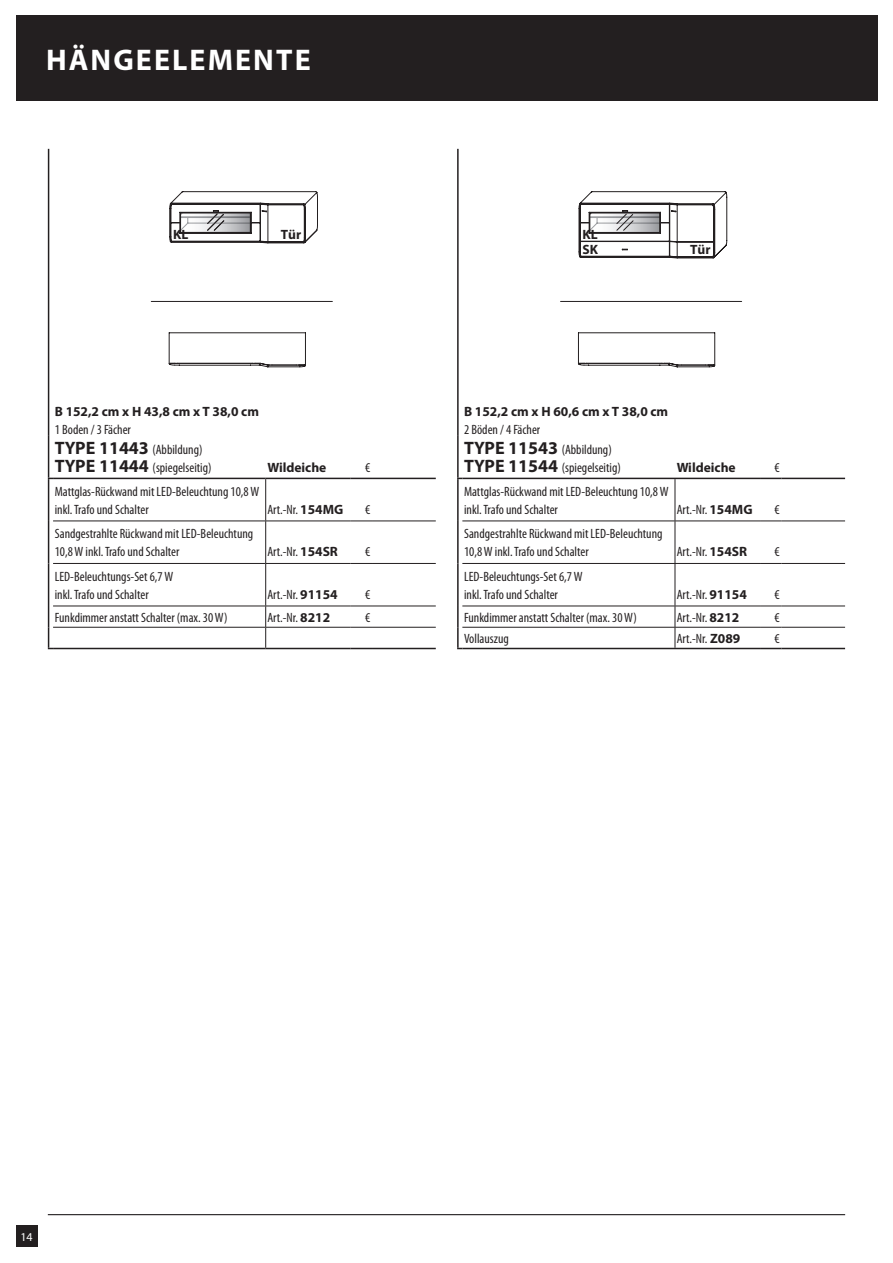
<style>
.page{position:relative;width:893px;height:1263px;background:#fff}
.page>*{position:absolute;margin:0;border:0;box-sizing:border-box;transform-origin:0 0}
.t1{font:700 30px "Myriad Pro";letter-spacing:.07em;color:#fff}
.t2{font:condensed 13.5px/18px "Myriad Pro";color:#231f20}
.t3{font:700 13.5px "Myriad Pro";color:#231f20}
.t4{font:12px "Myriad Pro";color:#fff}
.s1{font-weight:700;font-stretch:normal;font-size:18px}
.s2{font-weight:700;font-stretch:normal}
</style>
<div class="page">
<hr style="left:48px;top:1214px;width:797px;height:1px;background:#231f20">
<div style="left:16px;top:1226px;width:21px;height:21px;background:#231f20"></div>
<svg style="left:578px;top:332px;width:137px;height:35px"></svg>
<svg style="left:560px;top:191px;width:182px;height:111px"></svg>
<svg style="left:169px;top:332px;width:137px;height:35px"></svg>
<svg style="left:151px;top:191px;width:182px;height:111px"></svg>
<hr style="left:457px;top:149px;width:2px;height:255px;background:#231f20">
<hr style="left:457px;top:404px;width:2px;height:32px;background:#231f20">
<hr style="left:457px;top:436px;width:2px;height:42px;background:#231f20">
<hr style="left:457px;top:479px;width:2px;height:42px;background:#231f20">
<hr style="left:457px;top:521px;width:2px;height:42px;background:#231f20">
<hr style="left:457px;top:563px;width:2px;height:43px;background:#231f20">
<hr style="left:457px;top:606px;width:2px;height:21px;background:#231f20">
<hr style="left:462px;top:478px;width:213px;height:1px;background:#231f20">
<hr style="left:781px;top:521px;width:64px;height:1px;background:#231f20">
<hr style="left:781px;top:563px;width:64px;height:1px;background:#231f20">
<hr style="left:781px;top:606px;width:64px;height:1px;background:#231f20">
<hr style="left:781px;top:627px;width:64px;height:1px;background:#231f20">
<hr style="left:462px;top:521px;width:213px;height:1px;background:#231f20">
<hr style="left:675px;top:521px;width:85px;height:1px;background:#231f20">
<hr style="left:462px;top:563px;width:213px;height:1px;background:#231f20">
<hr style="left:675px;top:563px;width:85px;height:1px;background:#231f20">
<hr style="left:462px;top:606px;width:213px;height:1px;background:#231f20">
<hr style="left:675px;top:606px;width:85px;height:1px;background:#231f20">
<svg style="left:760px;top:521px;width:21px;height:1px"></svg>
<hr style="left:675px;top:564px;width:1px;height:42px;background:#231f20">
<svg style="left:760px;top:563px;width:21px;height:1px"></svg>
<svg style="left:760px;top:606px;width:21px;height:1px"></svg>
<hr style="left:462px;top:627px;width:213px;height:1px;background:#231f20">
<hr style="left:675px;top:627px;width:85px;height:1px;background:#231f20">
<svg style="left:675px;top:606px;width:1px;height:42px"></svg>
<svg style="left:760px;top:627px;width:21px;height:1px"></svg>
<hr style="left:675px;top:478px;width:85px;height:1px;background:#231f20">
<svg style="left:760px;top:478px;width:21px;height:1px"></svg>
<hr style="left:781px;top:478px;width:64px;height:1px;background:#231f20">
<hr style="left:675px;top:479px;width:1px;height:42px;background:#231f20">
<hr style="left:675px;top:521px;width:1px;height:42px;background:#231f20">
<hr style="left:457px;top:627px;width:2px;height:21px;background:#231f20">
<hr style="left:462px;top:648px;width:213px;height:1px;background:#231f20">
<hr style="left:675px;top:648px;width:85px;height:1px;background:#231f20">
<svg style="left:760px;top:648px;width:21px;height:1px"></svg>
<hr style="left:781px;top:648px;width:64px;height:1px;background:#231f20">
<hr style="left:48px;top:149px;width:1px;height:255px;background:#231f20">
<hr style="left:48px;top:404px;width:1px;height:32px;background:#231f20">
<hr style="left:48px;top:436px;width:1px;height:42px;background:#231f20">
<hr style="left:48px;top:479px;width:1px;height:42px;background:#231f20">
<hr style="left:48px;top:521px;width:1px;height:42px;background:#231f20">
<hr style="left:48px;top:563px;width:1px;height:43px;background:#231f20">
<hr style="left:53px;top:478px;width:213px;height:1px;background:#231f20">
<hr style="left:372px;top:521px;width:64px;height:1px;background:#231f20">
<hr style="left:372px;top:563px;width:64px;height:1px;background:#231f20">
<hr style="left:372px;top:606px;width:64px;height:1px;background:#231f20">
<hr style="left:372px;top:627px;width:64px;height:1px;background:#231f20">
<hr style="left:53px;top:521px;width:213px;height:1px;background:#231f20">
<hr style="left:266px;top:521px;width:85px;height:1px;background:#231f20">
<hr style="left:53px;top:563px;width:213px;height:1px;background:#231f20">
<hr style="left:266px;top:563px;width:85px;height:1px;background:#231f20">
<hr style="left:53px;top:606px;width:213px;height:1px;background:#231f20">
<hr style="left:266px;top:606px;width:85px;height:1px;background:#231f20">
<svg style="left:351px;top:627px;width:21px;height:1px"></svg>
<svg style="left:351px;top:521px;width:21px;height:1px"></svg>
<hr style="left:265px;top:564px;width:1px;height:42px;background:#231f20">
<svg style="left:351px;top:563px;width:21px;height:1px"></svg>
<svg style="left:351px;top:606px;width:21px;height:1px"></svg>
<hr style="left:53px;top:627px;width:213px;height:1px;background:#231f20">
<hr style="left:266px;top:627px;width:85px;height:1px;background:#231f20">
<hr style="left:266px;top:478px;width:85px;height:1px;background:#231f20">
<svg style="left:351px;top:478px;width:21px;height:1px"></svg>
<hr style="left:372px;top:478px;width:64px;height:1px;background:#231f20">
<hr style="left:265px;top:479px;width:1px;height:42px;background:#231f20">
<hr style="left:265px;top:521px;width:1px;height:42px;background:#231f20">
<svg style="left:265px;top:606px;width:1px;height:42px"></svg>
<svg style="left:48px;top:606px;width:5px;height:43px"></svg>
<hr style="left:53px;top:648px;width:213px;height:1px;background:#231f20">
<hr style="left:266px;top:648px;width:85px;height:1px;background:#231f20">
<svg style="left:351px;top:648px;width:21px;height:1px"></svg>
<hr style="left:372px;top:648px;width:64px;height:1px;background:#231f20">
<div style="left:16px;top:16px;width:861px;height:85px;background:#231f20"></div>
<h1 class="t1" style="left:46px;top:40px;width:266px">HÄNGEELEMENTE</h1>
<p class="t3" style="left:281px;top:226px;width:22px">Tür</p>
<p class="t3" style="left:173px;top:226px;width:17px">KL</p>
<p class="t3" style="left:582px;top:226px;width:17px">KL</p>
<p class="t3" style="left:582px;top:241px;width:17px">SK</p>
<p class="t3" style="left:690px;top:241px;width:22px">Tür</p>
<p class="t3" style="left:55px;top:402px;width:206px">B 152,2 cm x H 43,8 cm x T 38,0 cm</p>
<p class="t2" style="left:55px;top:419px;width:149px;line-height:20.2px">1 Boden / 3 Fächer<br><span class="s1">TYPE 11443</span> (Abbildung)</p>
<p class="t2" style="left:55px;top:458px;width:158px"><span class="s1">TYPE 11444</span> (spiegelseitig)</p>
<p class="t3" style="left:267px;top:459px;width:61px">Wildeiche</p>
<p class="t2" style="left:365px;top:458px;width:7px">€</p>
<p class="t2" style="left:55px;top:482px;width:206px">Mattglas-Rückwand mit LED-Beleuchtung 10,8 W inkl. Trafo und Schalter</p>
<p class="t2" style="left:267px;top:500px;width:77px">Art.-Nr. <span class="s2">154MG</span></p>
<p class="t2" style="left:365px;top:500px;width:7px">€</p>
<p class="t3" style="left:464px;top:402px;width:206px">B 152,2 cm x H 60,6 cm x T 38,0 cm</p>
<p class="t2" style="left:464px;top:419px;width:149px;line-height:20.2px">2 Böden / 4 Fächer<br><span class="s1">TYPE 11543</span> (Abbildung)</p>
<p class="t2" style="left:464px;top:458px;width:158px"><span class="s1">TYPE 11544</span> (spiegelseitig)</p>
<p class="t3" style="left:677px;top:459px;width:61px">Wildeiche</p>
<p class="t2" style="left:774px;top:458px;width:7px">€</p>
<p class="t2" style="left:464px;top:482px;width:206px">Mattglas-Rückwand mit LED-Beleuchtung 10,8 W inkl. Trafo und Schalter</p>
<p class="t2" style="left:677px;top:500px;width:77px">Art.-Nr. <span class="s2">154MG</span></p>
<p class="t2" style="left:774px;top:500px;width:7px">€</p>
<p class="t2" style="left:55px;top:525px;width:200px">Sandgestrahlte Rückwand mit LED-Beleuchtung<br>10,8 W inkl. Trafo und Schalter</p>
<p class="t2" style="left:267px;top:543px;width:72px">Art.-Nr. <span class="s2">154SR</span></p>
<p class="t2" style="left:365px;top:543px;width:7px">€</p>
<p class="t2" style="left:464px;top:525px;width:200px">Sandgestrahlte Rückwand mit LED-Beleuchtung<br>10,8 W inkl. Trafo und Schalter</p>
<p class="t2" style="left:677px;top:543px;width:72px">Art.-Nr. <span class="s2">154SR</span></p>
<p class="t2" style="left:774px;top:543px;width:7px">€</p>
<p class="t2" style="left:55px;top:567px;width:120px">LED-Beleuchtungs-Set 6,7 W inkl. Trafo und Schalter</p>
<p class="t2" style="left:267px;top:585px;width:72px">Art.-Nr. <span class="s2">91154</span></p>
<p class="t2" style="left:365px;top:585px;width:7px">€</p>
<p class="t2" style="left:464px;top:567px;width:120px">LED-Beleuchtungs-Set 6,7 W inkl. Trafo und Schalter</p>
<p class="t2" style="left:677px;top:585px;width:72px">Art.-Nr. <span class="s2">91154</span></p>
<p class="t2" style="left:774px;top:585px;width:7px">€</p>
<p class="t2" style="left:55px;top:608px;width:174px">Funkdimmer anstatt Schalter (max. 30 W)</p>
<p class="t2" style="left:267px;top:608px;width:64px">Art.-Nr. <span class="s2">8212</span></p>
<p class="t2" style="left:365px;top:608px;width:7px">€</p>
<p class="t2" style="left:464px;top:608px;width:174px">Funkdimmer anstatt Schalter (max. 30 W)</p>
<p class="t2" style="left:677px;top:608px;width:64px">Art.-Nr. <span class="s2">8212</span></p>
<p class="t2" style="left:774px;top:608px;width:7px">€</p>
<p class="t2" style="left:464px;top:629px;width:46px">Vollauszug</p>
<p class="t2" style="left:677px;top:629px;width:65px">Art.-Nr. <span class="s2">Z089</span></p>
<p class="t2" style="left:774px;top:629px;width:7px">€</p>
<p class="t4" style="left:20px;top:1229px;width:14px">14</p>
</div>
